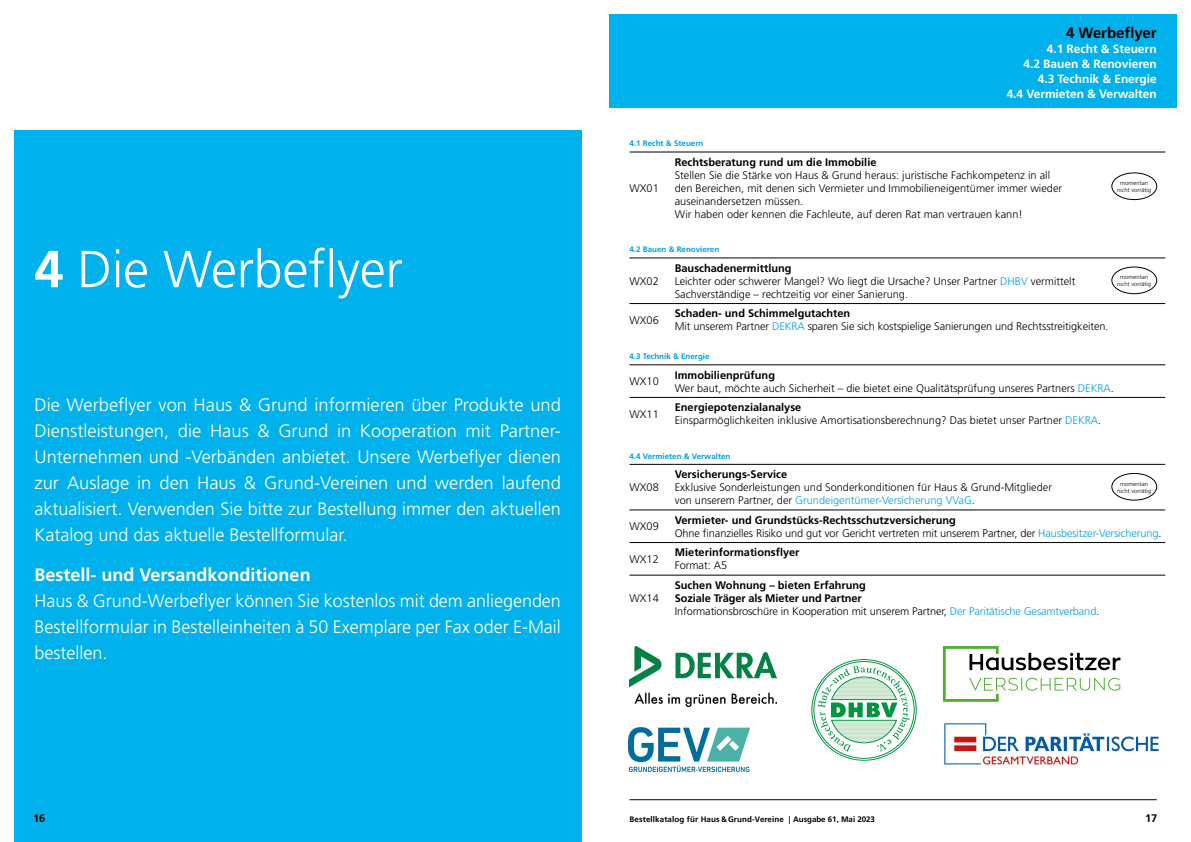
<style>
.page{position:relative;width:1191px;height:842px;background:#fff}
.page>*{position:absolute;margin:0;border:0;box-sizing:border-box;transform-origin:0 0}
.t1{font:300 52px "Frutiger LT Pro";letter-spacing:-.005em;color:#fff}
.t2{font:300 18px/26px "Frutiger LT Pro";color:#fff;text-align:justify}
.t3{font:700 18px "Frutiger LT Pro";color:#fff}
.t4{font:700 15px "Frutiger LT Pro";letter-spacing:-.005em;color:#000}
.t5{font:700 12px/15px "Frutiger LT Pro";letter-spacing:-.005em;color:#fff;text-align:right}
.t6{font:300 11px/13px "Frutiger LT Pro";color:#000}
.t7{font:700 11px/13px "Frutiger LT Pro";color:#000}
.t8{font:300 11px "Frutiger LT Pro";color:#000}
.t9{font:700 8px "Frutiger LT Pro";color:#009fe3}
.t10{font:700 8px "Frutiger LT Pro";letter-spacing:.015em;color:#000}
.t11{font:300 6px/7px "Frutiger LT Pro";color:#000;text-align:center}
.s1{font-weight:700}
.s2{color:#009fe3}
.s3{font-weight:300}
.s4{font-weight:300;color:#009fe3}
</style>
<div class="page">
<div style="left:14px;top:130px;width:567px;height:712px;background:#00b1eb"></div>
<div style="left:609px;top:14px;width:567px;height:94px;background:#00b1eb"></div>
<hr style="left:629px;top:464px;width:46px;height:1px;background:#000">
<hr style="left:675px;top:464px;width:490px;height:1px;background:#000">
<hr style="left:629px;top:510px;width:46px;height:1px;background:#000">
<hr style="left:675px;top:510px;width:490px;height:1px;background:#000">
<hr style="left:629px;top:542px;width:46px;height:1px;background:#000">
<hr style="left:675px;top:542px;width:490px;height:1px;background:#000">
<hr style="left:629px;top:575px;width:46px;height:1px;background:#000">
<hr style="left:675px;top:575px;width:490px;height:1px;background:#000">
<hr style="left:629px;top:152px;width:46px;height:1px;background:#000">
<hr style="left:675px;top:152px;width:490px;height:1px;background:#000">
<hr style="left:629px;top:258px;width:46px;height:1px;background:#000">
<hr style="left:675px;top:258px;width:490px;height:1px;background:#000">
<hr style="left:629px;top:303px;width:46px;height:1px;background:#000">
<hr style="left:675px;top:303px;width:490px;height:1px;background:#000">
<hr style="left:629px;top:365px;width:46px;height:1px;background:#000">
<hr style="left:675px;top:365px;width:490px;height:1px;background:#000">
<hr style="left:629px;top:397px;width:46px;height:1px;background:#000">
<hr style="left:675px;top:397px;width:490px;height:1px;background:#000">
<img style="left:944px;top:723px;width:215px;height:43px">
<img style="left:629px;top:727px;width:121px;height:44px">
<img style="left:629px;top:646px;width:148px;height:60px">
<svg style="left:943px;top:646px;width:177px;height:56px"></svg>
<hr style="left:629px;top:799px;width:527px;height:1px;background:#000">
<div style="left:1111px;top:473px;width:46px;height:27px;border:1px solid #000;border-radius:50%"></div>
<div style="left:1111px;top:267px;width:46px;height:27px;border:1px solid #000;border-radius:50%"></div>
<div style="left:1111px;top:173px;width:46px;height:27px;border:1px solid #000;border-radius:50%"></div>
<svg style="left:812px;top:659px;width:104px;height:101px"></svg>
<svg style="left:818px;top:666px;width:91px;height:86px"></svg>
<h1 class="t1" style="left:35px;top:239px;width:370px"><span class="s1">4</span> Die Werbeflyer</h1>
<p class="t2" style="left:35px;top:392px;width:528px">Die Werbeflyer von Haus &amp; Grund informieren über Produkte und Dienstleistungen, die Haus &amp; Grund in Kooperation mit Partner-Unternehmen und -Verbänden anbietet. Unsere Werbeflyer dienen zur Auslage in den Haus &amp; Grund-Vereinen und werden laufend aktualisiert. Verwenden Sie bitte zur Bestellung immer den aktuellen Katalog und das aktuelle Bestellformular.</p>
<h2 class="t3" style="left:35px;top:564px;width:278px">Bestell- und Versandkonditionen</h2>
<h2 class="t2" style="left:35px;top:588px;width:528px">Haus &amp; Grund-Werbeflyer können Sie kostenlos mit dem anliegenden Bestellformular in Bestelleinheiten à 50 Exemplare per Fax oder E-Mail bestellen.</h2>
<p class="t7" style="left:33px;top:811px;width:14px">16</p>
<h3 class="t4" style="left:1066px;top:23px;width:92px">4 Werbeflyer</h3>
<p class="t5" style="left:1006px;top:41px;width:151px">4.1 Recht &amp; Steuern<br>4.2 Bauen &amp; Renovieren<br>4.3 Technik &amp; Energie<br>4.4 Vermieten &amp; Verwalten</p>
<p class="t9" style="left:629px;top:139px;width:75px">4.1 Recht &amp; Steuern</p>
<p class="t6" style="left:629px;top:182px;width:31px">WX01</p>
<p class="t7" style="left:675px;top:156px;width:203px">Rechtsberatung rund um die Immobilie</p>
<p class="t6" style="left:675px;top:169px;width:389px">Stellen Sie die Stärke von Haus &amp; Grund heraus: juristische Fachkompetenz in all den Bereichen, mit denen sich Vermieter und Immobilieneigentümer immer wieder auseinandersetzen müssen.<br>Wir haben oder kennen die Fachleute, auf deren Rat man vertrauen kann!</p>
<p class="t9" style="left:629px;top:245px;width:91px">4.2 Bauen &amp; Renovieren</p>
<p class="t6" style="left:629px;top:275px;width:31px">WX02</p>
<p class="t6" style="left:675px;top:262px;width:402px"><span class="s1">Bauschadenermittlung<br></span>Leichter oder schwerer Mangel? Wo liegt die Ursache? Unser Partner <span class="s2">DHBV</span> vermittelt<br>Sachverständige – rechtzeitig vor einer Sanierung.</p>
<p class="t11" style="left:1117px;top:179px;width:35px">momentan nicht vorrätig</p>
<p class="t11" style="left:1117px;top:274px;width:35px">momentan nicht vorrätig</p>
<p class="t6" style="left:629px;top:314px;width:31px">WX06</p>
<p class="t6" style="left:675px;top:307px;width:435px"><span class="s1">Schaden- und Schimmelgutachten<br></span>Mit unserem Partner <span class="s2">DEKRA</span> sparen Sie sich kostspielige Sanierungen und Rechtsstreitigkeiten.</p>
<p class="t9" style="left:629px;top:352px;width:82px">4.3 Technik &amp; Energie</p>
<p class="t8" style="left:629px;top:375px;width:31px">WX10</p>
<p class="t6" style="left:675px;top:368px;width:441px"><span class="s1">Immobilienprüfung<br></span>Wer baut, möchte auch Sicherheit – die bietet eine Qualitätsprüfung unseres Partners <span class="s2">DEKRA</span>.</p>
<p class="t8" style="left:629px;top:408px;width:31px">WX11</p>
<p class="t6" style="left:675px;top:401px;width:428px"><span class="s1">Energiepotenzialanalyse<br></span>Einsparmöglichkeiten inklusive Amortisationsberechnung? Das bietet unser Partner <span class="s2">DEKRA</span>.</p>
<p class="t9" style="left:629px;top:451px;width:102px">4.4 Vermieten &amp; Verwalten</p>
<p class="t6" style="left:629px;top:481px;width:31px">WX08</p>
<p class="t7" style="left:675px;top:468px;width:114px">Versicherungs-Service</p>
<p class="t6" style="left:675px;top:481px;width:379px">Exklusive Sonderleistungen und Sonderkonditionen für Haus &amp; Grund-Mitglieder von unserem Partner, der <span class="s2">Grundeigentümer-Versicherung VVaG</span>.</p>
<p class="t11" style="left:1117px;top:480px;width:35px">momentan nicht vorrätig</p>
<p class="t6" style="left:629px;top:520px;width:31px">WX09</p>
<p class="t6" style="left:675px;top:514px;width:488px"><span class="s1">Vermieter- und Grundstücks-Rechtsschutzversicherung<br></span>Ohne finanzielles Risiko und gut vor Gericht vertreten mit unserem Partner, der <span class="s2">Hausbesitzer-Versicherung</span>.</p>
<p class="t6" style="left:629px;top:553px;width:31px">WX12</p>
<p class="t7" style="left:675px;top:546px;width:126px">Mieterinformationsflyer</p>
<p class="t6" style="left:675px;top:559px;width:54px">Format: A5</p>
<p class="t6" style="left:629px;top:592px;width:31px">WX14</p>
<p class="t7" style="left:675px;top:579px;width:426px">Suchen Wohnung – bieten Erfahrung<br>Soziale Träger als Mieter und Partner<br><span class="s3">Informationsbroschüre in Kooperation mit unserem Partner,</span> <span class="s4">Der Paritätische Gesamtverband</span><span class="s3">.</span></p>
<p class="t10" style="left:629px;top:814px;width:247px">Bestellkatalog für Haus &amp; Grund-Vereine | Ausgabe 61, Mai 2023</p>
<p class="t7" style="left:1145px;top:811px;width:14px">17</p>
</div>
